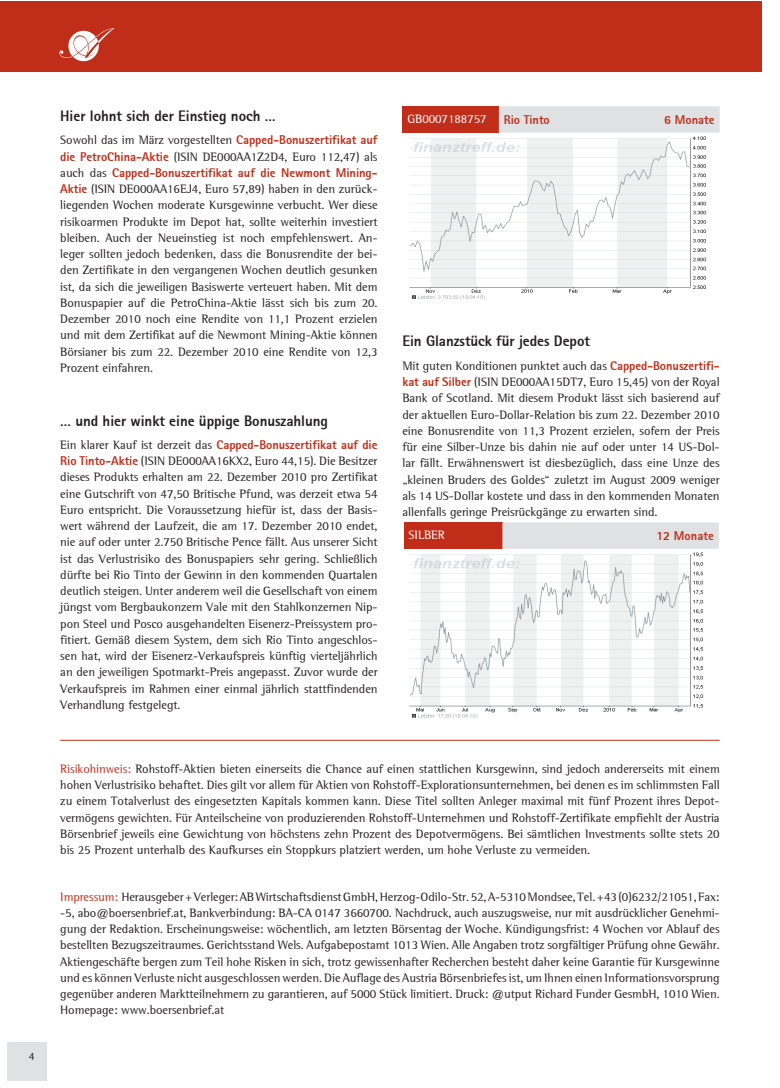
<style>
.page{position:relative;width:780px;height:1088px;background:#fff}
.page>*{position:absolute;margin:0;border:0;box-sizing:border-box;transform-origin:0 0}
.t1{font:800 15px "AT Rotis Sans Serif";letter-spacing:-.005em;color:#231f20}
.t2{font:12.5px/16.2px "Rotis Semi Serif";letter-spacing:-.005em;color:#231f20;text-align:justify}
.t3{font:800 12.5px "AT Rotis Sans Serif";color:#c02d19}
.t4{font:12.5px "Rotis Semi Serif";letter-spacing:-.005em;color:#fff}
.t5{font:11.25px "Rotis Semi Serif";color:#231f20}
.s1{font-family:"AT Rotis Sans Serif";font-weight:800;color:#c02d19}
.s2{color:#c02d19}
</style>
<div class="page">
<div style="left:7px;top:1042px;width:39px;height:39px;background:#e0e1e3"></div>
<div style="left:0;top:1px;width:762px;height:70px;background:#c02d19"></div>
<svg style="left:59px;top:28px;width:56px;height:33px"></svg>
<hr style="left:60px;top:740px;width:659px;height:1px;background:#c02d19">
<div style="left:403px;top:522px;width:99px;height:27px;background:#c02d19"></div>
<div style="left:502px;top:522px;width:216px;height:27px;background:#e0e1e3"></div>
<img style="left:409px;top:552px;width:295px;height:167px">
<div style="left:402px;top:106px;width:97px;height:27px;background:#c02d19"></div>
<svg style="left:499px;top:106px;width:220px;height:27px;background:#e0e1e3"></svg>
<img style="left:409px;top:136px;width:298px;height:164px">
<p class="t5" style="left:29px;top:1049px;width:7px">4</p>
<p class="t1" style="left:60px;top:106px;width:217px">Hier lohnt sich der Einstieg noch …</p>
<p class="t2" style="left:60px;top:132px;width:319px">Sowohl das im März vorgestellten <span class="s1">Capped-Bonuszertifikat auf die PetroChina-Aktie</span> (ISIN DE000AA1Z2D4, Euro 112,47) als auch das <span class="s1">Capped-Bonuszertifikat auf die Newmont Mining-Aktie</span> (ISIN DE000AA16EJ4, Euro 57,89) haben in den zurück&shy;liegenden Wochen moderate Kursgewinne verbucht. Wer diese risikoarmen Produkte im Depot hat, sollte weiterhin investiert bleiben. Auch der Neueinstieg ist noch empfehlenswert. An&shy;leger sollten jedoch bedenken, dass die Bonusrendite der bei&shy;den Zertifikate in den vergangenen Wochen deutlich gesunken ist, da sich die jeweiligen Basiswerte verteuert haben. Mit dem Bonuspapier auf die PetroChina-Aktie lässt sich bis zum 20.<br>Dezember 2010 noch eine Rendite von 11,1 Prozent erzielen und mit dem Zertifikat auf die Newmont Mining-Aktie können Börsianer bis zum 22. Dezember 2010 eine Rendite von 12,3<br>Prozent einfahren.</p>
<p class="t1" style="left:60px;top:411px;width:269px">… und hier winkt eine üppige Bonuszahlung</p>
<p class="t2" style="left:60px;top:437px;width:319px">Ein klarer Kauf ist derzeit das <span class="s1">Capped-Bonuszertifikat auf die Rio Tinto-Aktie</span> (ISIN DE000AA16KX2, Euro 44,15). Die Besitzer dieses Produkts erhalten am 22. Dezember 2010 pro Zertifikat eine Gutschrift von 47,50 Britische Pfund, was derzeit etwa 54<br>Euro entspricht. Die Voraussetzung hiefür ist, dass der Basis&shy;wert während der Laufzeit, die am 17. Dezember 2010 endet, nie auf oder unter 2.750 Britische Pence fällt. Aus unserer Sicht ist das Verlustrisiko des Bonuspapiers sehr gering. Schließlich dürfte bei Rio Tinto der Gewinn in den kommenden Quartalen deutlich steigen. Unter anderem weil die Gesellschaft von einem jüngst vom Bergbaukonzern Vale mit den Stahlkonzernen Nip&shy;pon Steel und Posco ausgehandelten Eisenerz-Preissystem pro&shy;fitiert. Gemäß diesem System, dem sich Rio Tinto angeschlos&shy;sen hat, wird der Eisenerz-Verkaufspreis künftig vierteljährlich an den jeweiligen Spotmarkt-Preis angepasst. Zuvor wurde der Verkaufspreis im Rahmen einer einmal jährlich stattfindenden Verhandlung festgelegt.</p>
<p class="t4" style="left:407px;top:111px;width:81px">GB0007188757</p>
<p class="t3" style="left:504px;top:111px;width:48px">Rio Tinto</p>
<p class="t3" style="left:664px;top:111px;width:52px">6 Monate</p>
<p class="t1" style="left:402px;top:332px;width:189px">Ein Glanzstück für jedes Depot</p>
<p class="t2" style="left:402px;top:357px;width:319px">Mit guten Konditionen punktet auch das <span class="s1">Capped-Bonuszertifi&shy;kat auf Silber</span> (ISIN DE000AA15DT7, Euro 15,45) von der Royal Bank of Scotland. Mit diesem Produkt lässt sich basierend auf der aktuellen Euro-Dollar-Relation bis zum 22. Dezember 2010 eine Bonusrendite von 11,3 Prozent erzielen, sofern der Preis für eine Silber-Unze bis dahin nie auf oder unter 14 US-Dol&shy;lar fällt. Erwähnenswert ist diesbezüglich, dass eine Unze des „kleinen Bruders des Goldes“ zuletzt im August 2009 weniger als 14 US-Dollar kostete und dass in den kommenden Monaten allenfalls geringe Preisrückgänge zu erwarten sind.</p>
<p class="t4" style="left:408px;top:527px;width:38px">SILBER</p>
<p class="t3" style="left:656px;top:527px;width:59px">12 Monate</p>
<p class="t2" style="left:60px;top:760px;width:661px"><span class="s2">Risikohinweis:</span> Rohstoff-Aktien bieten einerseits die Chance auf einen stattlichen Kursgewinn, sind jedoch andererseits mit einem hohen Verlustrisiko behaftet. Dies gilt vor allem für Aktien von Rohstoff-Explorationsunternehmen, bei denen es im schlimmsten Fall zu einem Totalverlust des eingesetzten Kapitals kommen kann. Diese Titel sollten Anleger maximal mit fünf Prozent ihres Depot&shy;vermögens gewichten. Für Anteilscheine von produzierenden Rohstoff-Unternehmen und Rohstoff-Zertifikate empfiehlt der Austria Börsenbrief jeweils eine Gewichtung von höchstens zehn Prozent des Depotvermögens. Bei sämtlichen Investments sollte stets 20 bis 25 Prozent unterhalb des Kaufkurses ein Stoppkurs platziert werden, um hohe Verluste zu vermeiden.</p>
<p class="t2" style="left:60px;top:888px;width:661px"><span class="s2">Impressum:</span> Herausgeber + Verleger: AB Wirtschaftsdienst GmbH, Herzog-Odilo-Str. 52, A-5310 Mondsee, Tel. +43 (0)6232/21051, Fax: -5, abo@boersenbrief.at, Bankverbindung: BA-CA 0147 3660700. Nachdruck, auch auszugsweise, nur mit ausdrücklicher Genehmi&shy;gung der Redaktion. Erscheinungsweise: wöchentlich, am letzten Börsentag der Woche. Kündigungsfrist: 4 Wochen vor Ablauf des bestellten Bezugszeitraumes. Gerichtsstand Wels. Aufgabepostamt 1013 Wien. Alle Angaben trotz sorgfältiger Prüfung ohne Gewähr.<br>Aktiengeschäfte bergen zum Teil hohe Risken in sich, trotz gewissenhafter Recherchen besteht daher keine Garantie für Kursgewinne und es können Verluste nicht ausgeschlossen werden. Die Auflage des Austria Börsenbriefes ist, um Ihnen einen Informationsvorsprung gegenüber anderen Marktteilnehmern zu garantieren, auf 5000 Stück limitiert. Druck: @utput Richard Funder GesmbH, 1010 Wien.<br>Homepage: www.boersenbrief.at</p>
</div>
